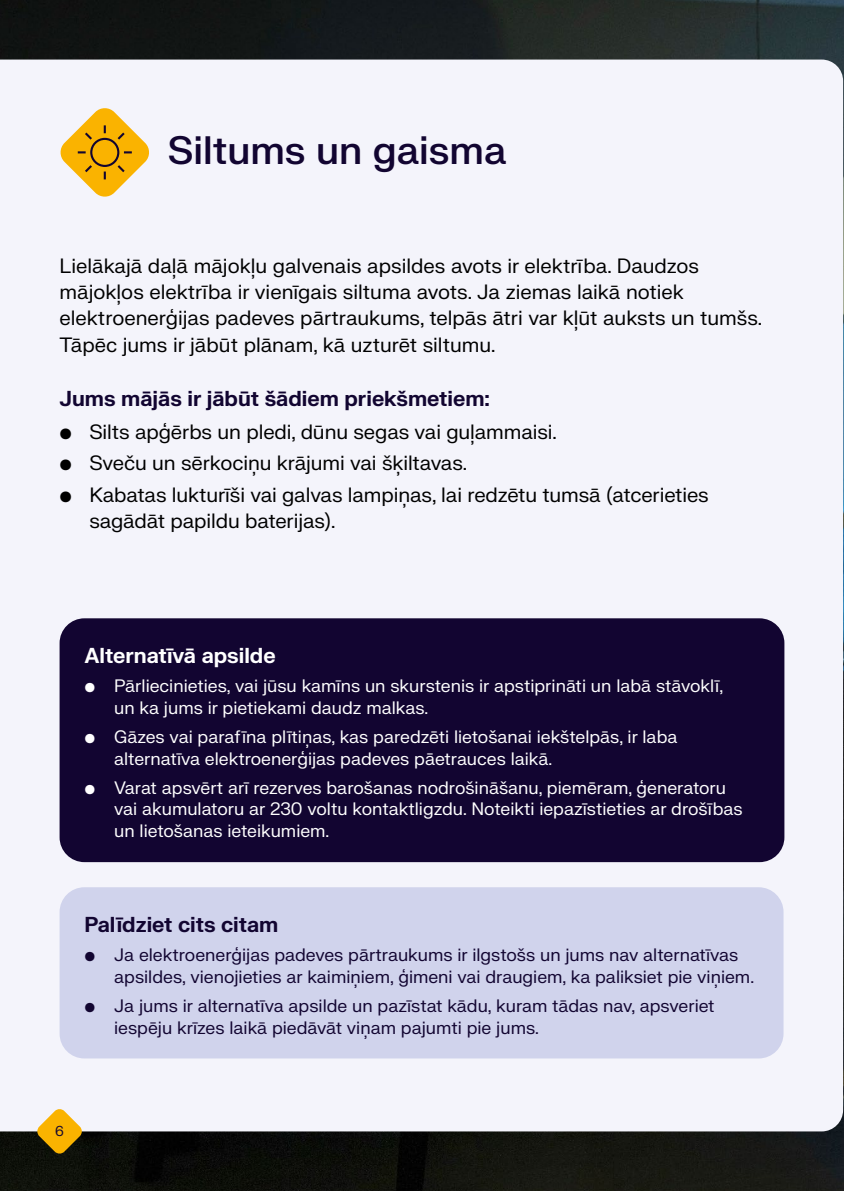
<style>
.page{position:relative;width:844px;height:1191px;background:#fff}
.page>*{position:absolute;margin:0;border:0;box-sizing:border-box;transform-origin:0 0}
.t1{font:500 38.5px "FK Grotesk Neue";color:#120531}
.t2{font:700 21px "FK Grotesk Neue";color:#120531}
.t3{font:700 21px "FK Grotesk Neue";color:#fff}
.Body_copy{font:20.12px/26.2px "FK Grotesk Neue";letter-spacing:-.005em;color:#000}
.t4{font:17.5px/21.9px "FK Grotesk Neue";color:#fff}
.t5{font:17.5px/21.9px "FK Grotesk Neue";color:#120531}
.t6{font:14px "FK Grotesk Neue";color:#120531}
</style>
<div class="page">
<img style="left:0;top:0;width:843px;height:1191px">
<div style="left:0;top:60px;width:842px;height:1071px;background:#f4f4fb"></div>
<div style="left:60px;top:618px;width:724px;height:244px;background:#120531;border-radius:25px"></div>
<div style="left:60px;top:887px;width:723px;height:171px;background:#d0d3ec;border-radius:25px"></div>
<svg style="left:59px;top:107px;width:91px;height:91px"></svg>
<svg style="left:37px;top:1108px;width:45px;height:46px"></svg>
<h2 class="t1" style="left:168px;top:121px;width:340px">Siltums un gaisma</h2>
<p class="Body_copy" style="left:60px;top:252px;width:704px">Lielākajā daļā mājokļu galvenais apsildes avots ir elektrība. Daudzos mājokļos elektrība ir vienīgais siltuma avots. Ja ziemas laikā notiek elektroenerģijas padeves pārtraukums, telpās ātri var kļūt auksts un tumšs.<br>Tāpēc jums ir jābūt plānam, kā uzturēt siltumu.</p>
<h3 class="t2" style="left:60px;top:382px;width:431px">Jums mājās ir jābūt šādiem priekšmetiem:</h3>
<p class="Body_copy" style="left:60px;top:418px;width:498px">• Silts apģērbs un pledi, dūnu segas vai guļammaisi.</p>
<p class="Body_copy" style="left:60px;top:449px;width:409px">• Sveču un sērkociņu krājumi vai šķiltavas.</p>
<p class="Body_copy" style="left:89px;top:480px;width:620px;text-indent:-30px">• Kabatas lukturīši vai galvas lampiņas, lai redzētu tumsā (atcerieties sagādāt papildu baterijas).</p>
<h3 class="t3" style="left:84px;top:640px;width:193px">Alternatīvā apsilde</h3>
<p class="t4" style="left:114px;top:674px;width:610px;text-indent:-30px">• Pārliecinieties, vai jūsu kamīns un skurstenis ir apstiprināti un labā stāvoklī, un ka jums ir pietiekami daudz malkas.</p>
<p class="t4" style="left:114px;top:725px;width:564px;text-indent:-30px">• Gāzes vai parafīna plītiņas, kas paredzēti lietošanai iekštelpās, ir laba alternatīva elektroenerģijas padeves pāetrauces laikā.</p>
<p class="t4" style="left:114px;top:775px;width:630px;text-indent:-30px">• Varat apsvērt arī rezerves barošanas nodrošināšanu, piemēram, ģeneratoru vai akumulatoru ar 230 voltu kontaktligzdu. Noteikti iepazīstieties ar drošības un lietošanas ieteikumiem.</p>
<h3 class="t2" style="left:84px;top:909px;width:195px">Palīdziet cits citam</h3>
<p class="t5" style="left:114px;top:943px;width:641px;text-indent:-30px">• Ja elektroenerģijas padeves pārtraukums ir ilgstošs un jums nav alternatīvas apsildes, vienojieties ar kaimiņiem, ģimeni vai draugiem, ka paliksiet pie viņiem.</p>
<p class="t5" style="left:114px;top:993px;width:602px;text-indent:-30px">• Ja jums ir alternatīva apsilde un pazīstat kādu, kuram tādas nav, apsveriet iespēju krīzes laikā piedāvāt viņam pajumti pie jums.</p>
<p class="t6" style="left:55px;top:1120px;width:10px">6</p>
</div>
